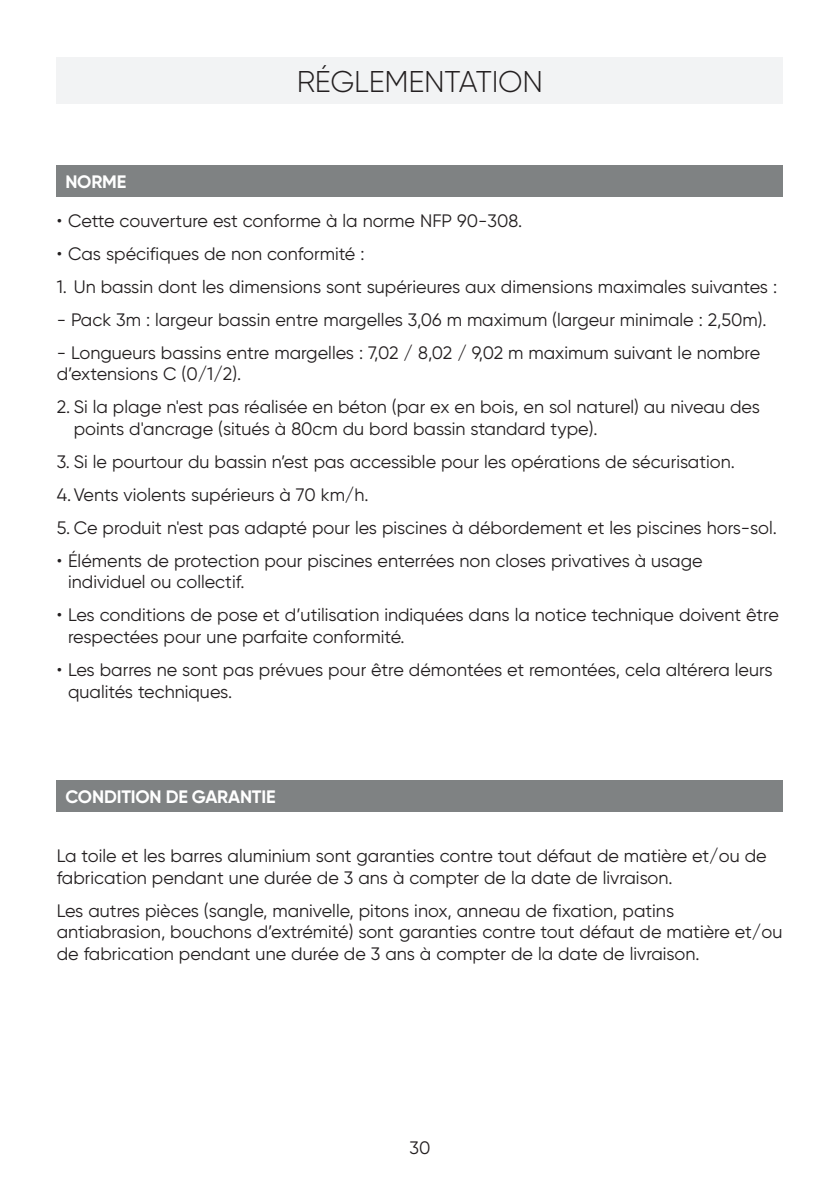
<style>
.page{position:relative;width:840px;height:1191px;background:#fff}
.page>*{position:absolute;margin:0;border:0;box-sizing:border-box;transform-origin:0 0}
.NOM_CHAPITRE{font:300 30px "Gilroy";letter-spacing:-.01em;color:#231f20}
.TEXTE{font:18px/21.6px "Gilroy";color:#231f20}
.t1{font:700 18px "Gilroy";letter-spacing:-.01em;color:#fff}
</style>
<div class="page">
<div style="left:57px;top:57px;width:725px;height:46px;background:#f2f3f4"></div>
<div style="left:57px;top:165px;width:725px;height:32px;background:#7f8283"></div>
<div style="left:57px;top:780px;width:725px;height:31px;background:#7f8283"></div>
<p class="t1" style="left:65px;top:171px;width:62px">NORME</p>
<p class="NOM_CHAPITRE" style="left:296px;top:63px;width:248px">RÉGLEMENTATION</p>
<p class="TEXTE" style="left:57px;top:210px;width:467px">• Cette couverture est conforme à la norme NFP 90-308.</p>
<p class="TEXTE" style="left:57px;top:243px;width:309px">• Cas spécifiques de non conformité :</p>
<p class="TEXTE" style="left:57px;top:276px;width:721px">1. Un bassin dont les dimensions sont supérieures aux dimensions maximales suivantes :</p>
<p class="TEXTE" style="left:57px;top:309px;width:711px">- Pack 3m : largeur bassin entre margelles 3,06 m maximum (largeur minimale : 2,50m).</p>
<p class="TEXTE" style="left:57px;top:341px;width:704px">- Longueurs bassins entre margelles : 7,02 / 8,02 / 9,02 m maximum suivant le nombre d’extensions C (0/1/2).</p>
<p class="TEXTE" style="left:74px;top:396px;width:687px;text-indent:-17px">2. Si la plage n'est pas réalisée en béton (par ex en bois, en sol naturel) au niveau des points d'ancrage (situés à 80cm du bord bassin standard type).</p>
<p class="TEXTE" style="left:57px;top:451px;width:679px">3. Si le pourtour du bassin n’est pas accessible pour les opérations de sécurisation.</p>
<p class="TEXTE" style="left:57px;top:483px;width:313px">4.Vents violents supérieurs à 70 km/h.</p>
<p class="TEXTE" style="left:57px;top:516px;width:721px">5. Ce produit n'est pas adapté pour les piscines à débordement et les piscines hors-sol.</p>
<p class="TEXTE" style="left:68px;top:549px;width:635px;text-indent:-11px">• Éléments de protection pour piscines enterrées non closes privatives à usage individuel ou collectif.</p>
<p class="TEXTE" style="left:68px;top:604px;width:711px;text-indent:-11px">• Les conditions de pose et d’utilisation indiquées dans la notice technique doivent être respectées pour une parfaite conformité.</p>
<p class="TEXTE" style="left:68px;top:658px;width:705px;text-indent:-11px">• Les barres ne sont pas prévues pour être démontées et remontées, cela altérera leurs qualités techniques.</p>
<p class="t1" style="left:65px;top:785px;width:212px">CONDITION DE GARANTIE</p>
<p class="TEXTE" style="left:57px;top:845px;width:711px">La toile et les barres aluminium sont garanties contre tout défaut de matière et/ou de fabrication pendant une durée de 3 ans à compter de la date de livraison.</p>
<p class="TEXTE" style="left:57px;top:899px;width:726px">Les autres pièces (sangle, manivelle, pitons inox, anneau de fixation, patins antiabrasion, bouchons d’extrémité) sont garanties contre tout défaut de matière et/ou de fabrication pendant une durée de 3 ans à compter de la date de livraison.</p>
<p class="TEXTE" style="left:409px;top:1137px;width:22px">30</p>
</div>
